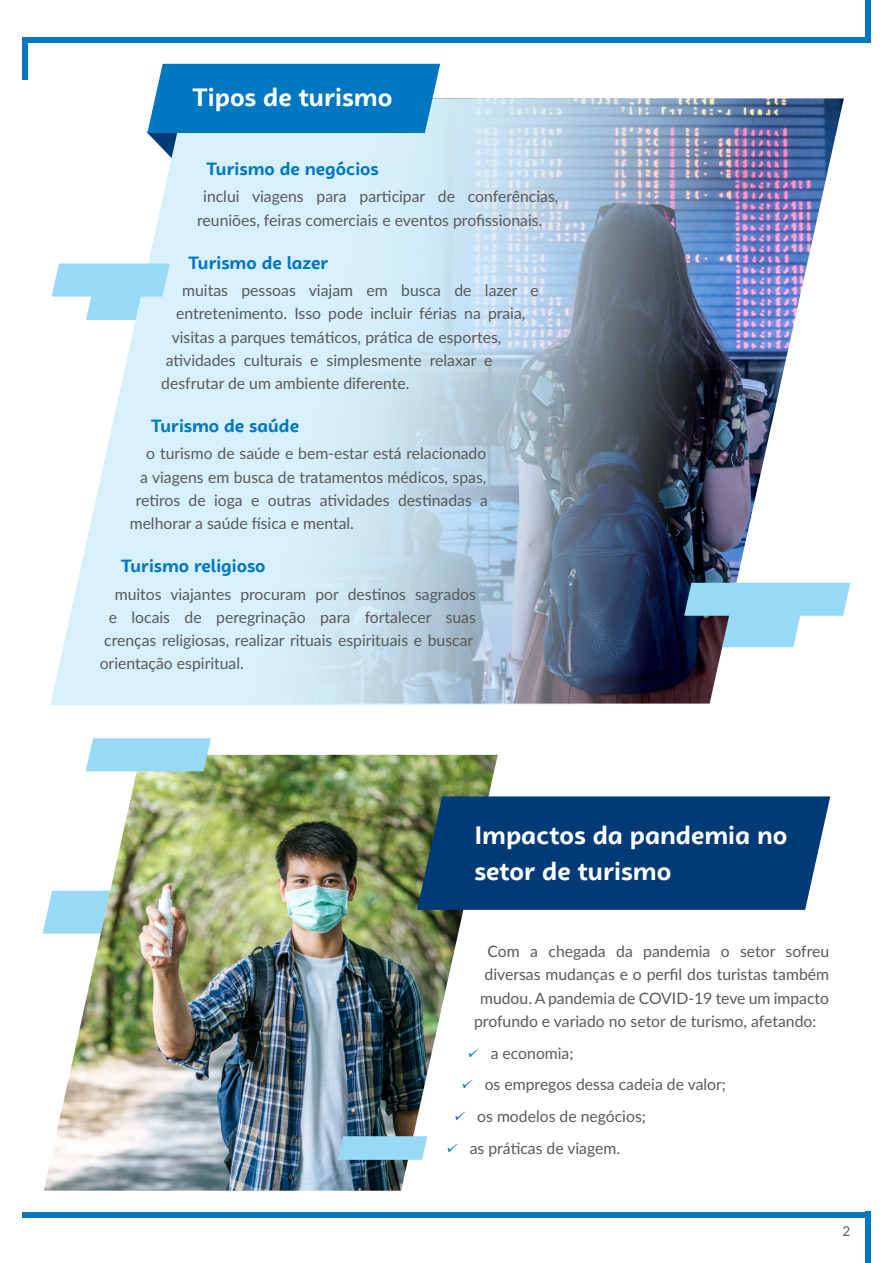
<style>
.page{position:relative;width:893px;height:1263px;background:#fff}
.page>*{position:absolute;margin:0;border:0;box-sizing:border-box;transform-origin:0 0}
.t1{font:700 25.5px/36px "Campuni";color:#fff}
.t2{font:700 18px "Campuni";color:#0077c1}
.t3{font:15.75px/23.2px "Lato";color:#58595b}
.t4{font:13.5px "Lato";color:#58595b}
.s1{color:#0077c1}
</style>
<div class="page">
<div style="left:23px;top:1212px;width:847px;height:5px;background:#0077c1"></div>
<div style="left:23px;top:37px;width:847px;height:5px;background:#0077c1"></div>
<div style="left:865px;top:0;width:5px;height:42px;background:#0077c1"></div>
<div style="left:23px;top:37px;width:5px;height:43px;background:#0077c1"></div>
<div style="left:865px;top:1212px;width:5px;height:51px;background:#0077c1"></div>
<img style="left:50px;top:98px;width:793px;height:607px">
<svg style="left:634px;top:583px;width:216px;height:64px;background:#769bb6"></svg>
<svg style="left:52px;top:264px;width:198px;height:56px;background:#bee7fa"></svg>
<svg style="left:146px;top:64px;width:294px;height:106px;background:#52a4d6"></svg>
<img style="left:44px;top:755px;width:454px;height:436px">
<svg style="left:417px;top:796px;width:413px;height:114px;background:#0b437a"></svg>
<svg style="left:86px;top:738px;width:125px;height:33px;background:#9bdaf4"></svg>
<svg style="left:338px;top:1136px;width:89px;height:24px;background:#99d8f5"></svg>
<h1 class="t1" style="left:192px;top:79px;width:202px">Tipos de turismo</h1>
<p class="t2" style="left:206px;top:157px;width:174px">Turismo de negócios</p>
<p class="t3" style="left:197px;top:184px;width:363px;text-indent:6px">inclui viagens para participar de conferências, reuniões, feiras comerciais e eventos profissionais.</p>
<p class="t2" style="left:188px;top:251px;width:142px">Turismo de lazer</p>
<p class="t3" style="left:182px;top:278px;width:358px">muitas pessoas viajam em busca de lazer e</p>
<p class="t3" style="left:176px;top:301px;width:351px">entretenimento. Isso pode incluir férias na praia,</p>
<p class="t3" style="left:172px;top:325px;width:331px">visitas a parques temáticos, prática de esportes,</p>
<p class="t3" style="left:166px;top:348px;width:328px">atividades culturais e simplesmente relaxar e</p>
<p class="t3" style="left:161px;top:371px;width:250px">desfrutar de um ambiente diferente.</p>
<p class="t2" style="left:151px;top:414px;width:150px">Turismo de saúde</p>
<p class="t3" style="left:146px;top:441px;width:342px">o turismo de saúde e bem-estar está relacionado</p>
<p class="t3" style="left:140px;top:465px;width:348px">a viagens em busca de tratamentos médicos, spas,</p>
<p class="t3" style="left:136px;top:488px;width:354px">retiros de ioga e outras atividades destinadas a</p>
<p class="t3" style="left:130px;top:511px;width:226px">melhorar a saúde física e mental.</p>
<p class="t2" style="left:121px;top:554px;width:146px">Turismo religioso</p>
<p class="t3" style="left:115px;top:582px;width:363px">muitos viajantes procuram por destinos sagrados</p>
<p class="t3" style="left:109px;top:605px;width:369px">e locais de peregrinação para fortalecer suas</p>
<p class="t3" style="left:104px;top:628px;width:371px">crenças religiosas, realizar rituais espirituais e buscar</p>
<p class="t3" style="left:100px;top:651px;width:146px">orientação espiritual.</p>
<h1 class="t1" style="left:474px;top:817px;width:314px">Impactos da pandemia no setor de turismo</h1>
<p class="t3" style="left:488px;top:939px;width:343px">Com a chegada da pandemia o setor sofreu</p>
<p class="t3" style="left:485px;top:962px;width:346px">diversas mudanças e o perfil dos turistas também</p>
<p class="t3" style="left:480px;top:986px;width:351px">mudou. A pandemia de COVID-19 teve um impacto</p>
<p class="t3" style="left:474px;top:1009px;width:344px">profundo e variado no setor de turismo, afetando:</p>
<p class="t3" style="left:467px;top:1041px;width:108px"><span class="s1">✓</span> a economia;</p>
<p class="t3" style="left:461px;top:1072px;width:267px"><span class="s1">✓</span> os empregos dessa cadeia de valor;</p>
<p class="t3" style="left:453px;top:1104px;width:194px"><span class="s1">✓</span> os modelos de negócios;</p>
<p class="t3" style="left:446px;top:1136px;width:176px"><span class="s1">✓</span> as práticas de viagem.</p>
<p class="t4" style="left:843px;top:1221px;width:9px">2</p>
</div>
